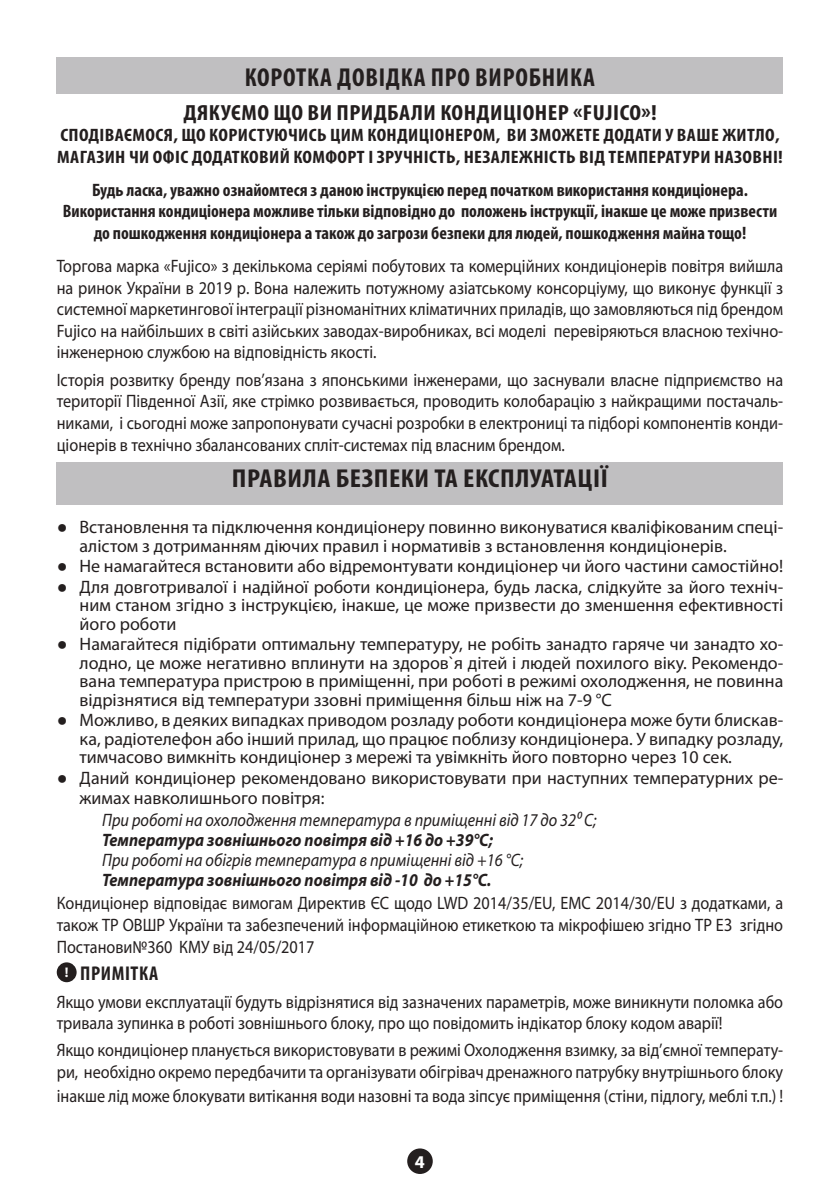
<style>
.page{position:relative;width:840px;height:1191px;background:#fff}
.page>*{position:absolute;margin:0;border:0;box-sizing:border-box;transform-origin:0 0}
.t1{font:700 condensed 26px "Myriad Pro";letter-spacing:.03em;color:#241f1f;scale:1.1 1}
.t2{font:700 condensed 26px "Myriad Pro";letter-spacing:.03em;color:#241f1f}
.t3{font:700 condensed 22px "Myriad Pro";letter-spacing:.02em;color:#241f1f;scale:1.1 1}
.t4{font:700 condensed 20px "Myriad Pro";letter-spacing:.03em;color:#241f1f}
.t5{font:18px/21.6px "Myriad Pro";color:#241f1f;text-align:justify;scale:.9 1}
.t6{font:18px/18.6px "Myriad Pro";color:#241f1f;text-align:justify}
.t7{font:700 condensed 18px/21.6px "Myriad Pro";color:#241f1f;text-align:center}
.t8{font:italic 18px "Myriad Pro";color:#241f1f;scale:.9 1}
.t9{font:700 condensed 18px "Myriad Pro";color:#241f1f;scale:1.1 1}
.t10{font:italic 700 18px "Myriad Pro";color:#241f1f;scale:.9 1}
.t11{font:700 condensed 18px "Myriad Pro";letter-spacing:.02em;color:#241f1f;scale:1.1 1}
.t12{font:700 18px "Myriad Pro";color:#fff}
.s1{font-family:"Arial"}
</style>
<div class="page">
<div style="left:407px;top:1148px;width:25px;height:26px;background:#241f1f;border-radius:50%"></div>
<div style="left:57px;top:57px;width:725px;height:37px;background:#c0bfc1"></div>
<div style="left:57px;top:462px;width:725px;height:43px;background:#c0bfc1"></div>
<div style="left:57px;top:962px;width:20px;height:20px;background:#241f1f;border-radius:50%"></div>
<h1 class="t2" style="left:245px;top:61px;width:338px">КОРОТКА ДОВІДКА ПРО ВИРОБНИКА</h1>
<p class="t3" style="left:183px;top:99px;width:151px">ДЯКУЄМО ЩО ВИ ПРИДБАЛИ</p>
<p class="t3" style="left:440px;top:99px;width:12px">КОНДИЦІОНЕР</p>
<p class="t3" style="left:573px;top:99px;width:77px">«FUJICO»!</p>
<p class="t9" style="left:60px;top:124px;width:17px">СПОДІВА</p>
<p class="t9" style="left:124px;top:124px;width:87px">ЄМОСЯ, ЩО КОРИСТУ</p>
<p class="t9" style="left:274px;top:124px;width:22px">ЮЧИСЬ</p>
<p class="t9" style="left:330px;top:124px;width:44px">ЦИ М КОНДИЦІОНЕРО</p>
<p class="t11" style="left:482px;top:124px;width:271px">М, ВИ ЗМОЖЕТЕ ДОДАТИ У ВАШЕ ЖИТЛО,</p>
<p class="t11" style="left:57px;top:146px;width:132px">МАГАЗИН ЧИ ОФІС ДОДАТКОВИ</p>
<p class="t9" style="left:279px;top:146px;width:52px">Й КОМФОРТ</p>
<p class="t9" style="left:368px;top:146px;width:17px">І ЗРУЧНІСТЬ</p>
<p class="t9" style="left:455px;top:146px;width:17px">, НЕЗАЛЕЖНІСТЬ</p>
<p class="t9" style="left:579px;top:146px;width:63px">ВІД ТЕМПЕРАТУРИ</p>
<p class="t9" style="left:713px;top:146px;width:9px">НАЗОВНІ</p>
<p class="t9" style="left:777px;top:146px;width:6px">!</p>
<p class="t7" style="left:63px;top:179px;width:715px">БУДЬ ЛАСКА, УВАЖНО ОЗНАЙОМТЕСЯ З ДАНОЮ ІНСТРУКЦІЄЮ ПЕРЕД ПОЧАТКОМ ВИКОРИСТАННЯ КОНДИЦІОНЕРА.<br>ВИКОРИСТАННЯ КОНДИЦІОНЕРА МОЖЛИВЕ ТІЛЬКИ ВІДПОВІДНО ДО ПОЛОЖЕНЬ ІНСТРУКЦІЇ, ІНАКШЕ ЦЕ МОЖЕ ПРИЗВЕСТИ<br>ДО ПОШКОДЖЕННЯ КОНДИЦІОНЕРА А ТАКОЖ ДО ЗАГРОЗИ БЕЗПЕКИ ДЛЯ ЛЮДЕЙ, ПОШКОДЖЕННЯ МАЙНА ТОЩО!</p>
<p class="t5" style="left:57px;top:255px;width:808px">Торгова марка «Fujico» з декількома серіямі побутових та комерційних кондиціонерів повітря вийшла на ринок України в 2019 р. Вона належить потужному азіатському консорціуму, що виконує функції з системної маркетингової інтеграції різноманітних кліматичних приладів, що замовляються під брендом Fujico на найбільших в світі азійських заводах-виробниках, всі моделі перевіряються власною техічно&shy;інженерною службою на відповідність якості.</p>
<p class="t5" style="left:57px;top:368px;width:808px">Історія розвитку бренду пов’язана з японськими інженерами, що заснували власне підприємство на території Південної Азії, яке стрімко розвивається, проводить колобарацію з найкращими постачаль&shy;никами, і сьогодні може запропонувати сучасні розробки в електрониці та підборі компонентів конди&shy;ціонерів в технічно збалансованих спліт-системах під власним брендом.</p>
<h1 class="t1" style="left:232px;top:462px;width:28px">ПРАВИЛА</h1>
<h1 class="t1" style="left:335px;top:462px;width:13px">БЕЗПЕКИ</h1>
<h1 class="t1" style="left:434px;top:462px;width:39px">ТА ЕКСПЛУАТАЦІ</h1>
<h1 class="t1" style="left:600px;top:462px;width:8px">Ї</h1>
<p class="t6" style="left:79px;top:517px;width:704px;text-indent:-23px"><span class="s1">●</span> Встановлення та підключення кондиціонеру повинно виконуватися кваліфікованим спеці&shy;алістом з дотриманням діючих правил і нормативів з встановлення кондиціонерів.</p>
<p class="t6" style="left:57px;top:556px;width:727px"><span class="s1">●</span> Не намагайтеся встановити або відремонтувати кондиціонер чи його частини самостійно!</p>
<p class="t6" style="left:79px;top:577px;width:705px;text-indent:-23px"><span class="s1">●</span> Для довготривалої і надійної роботи кондиціонера, будь ласка, слідкуйте за його техніч&shy;ним станом згідно з інструкцією, інакше, це може призвести до зменшення ефективності його роботи</p>
<p class="t6" style="left:79px;top:634px;width:705px;text-indent:-23px"><span class="s1">●</span> Намагайтеся підібрати оптимальну температуру, не робіть занадто гаряче чи занадто хо&shy;лодно, це може негативно вплинути на здоров`я дітей і людей похилого віку. Рекомендо&shy;вана температура пристрою в приміщенні, при роботі в режимі охолодження, не повинна відрізнятися від температури ззовні приміщення більш ніж на 7-9 °C</p>
<p class="t6" style="left:79px;top:710px;width:704px;text-indent:-23px"><span class="s1">●</span> Можливо, в деяких випадках приводом розладу роботи кондиціонера може бути блискав&shy;ка, радіотелефон або інший прилад, що працює поблизу кондиціонера. У випадку розладу, тимчасово вимкніть кондиціонер з мережі та увімкніть його повторно через 10 сек.</p>
<p class="t6" style="left:79px;top:767px;width:704px;line-height:20px;text-indent:-23px"><span class="s1">●</span> Даний кондиціонер рекомендовано використовувати при наступних температурних ре&shy;жимах навколишнього повітря:</p>
<p class="t8" style="left:102px;top:808px;width:550px">При роботі на охолодження температура в приміщенні від 17 до 32⁰ С;</p>
<p class="t10" style="left:102px;top:828px;width:435px">Температура зовнішнього повітря від +16 до +39°C;</p>
<p class="t8" style="left:102px;top:848px;width:469px">При роботі на обігрів температура в приміщенні від +16 °C;</p>
<p class="t10" style="left:102px;top:868px;width:434px">Температура зовнішнього повітря від -10 до +15°C.</p>
<p class="t5" style="left:57px;top:892px;width:808px">Кондиціонер відповідає вимогам Директив ЄС щодо LWD 2014/35/EU, EMC 2014/30/EU з додатками, а також ТР ОВШР України та забезпечений інформаційною етикеткою та мікрофішею згідно ТР ЕЗ згідно Постанови№360 КМУ від 24/05/2017</p>
<p class="t4" style="left:65px;top:961px;width:95px"><sup>!</sup> ПРИМІТКА</p>
<p class="t5" style="left:57px;top:990px;width:808px">Якщо умови експлуатації будуть відрізнятися від зазначених параметрів, може виникнути поломка або тривала зупинка в роботі зовнішнього блоку, про що повідомить індікатор блоку кодом аварії!</p>
<p class="t5" style="left:57px;top:1039px;width:808px">Якщо кондиціонер планується використовувати в режимі Охолодження взимку, за від’ємної температу&shy;ри, необхідно окремо передбачити та організувати обігрівач дренажного патрубку внутрішнього блоку</p>
<p class="t5" style="left:57px;top:1084px;width:808px">інакше лід може блокувати витікання води назовні та вода зіпсує приміщення (стіни, підлогу, меблі т.п.) !</p>
<p class="t12" style="left:415px;top:1150px;width:11px">4</p>
</div>
